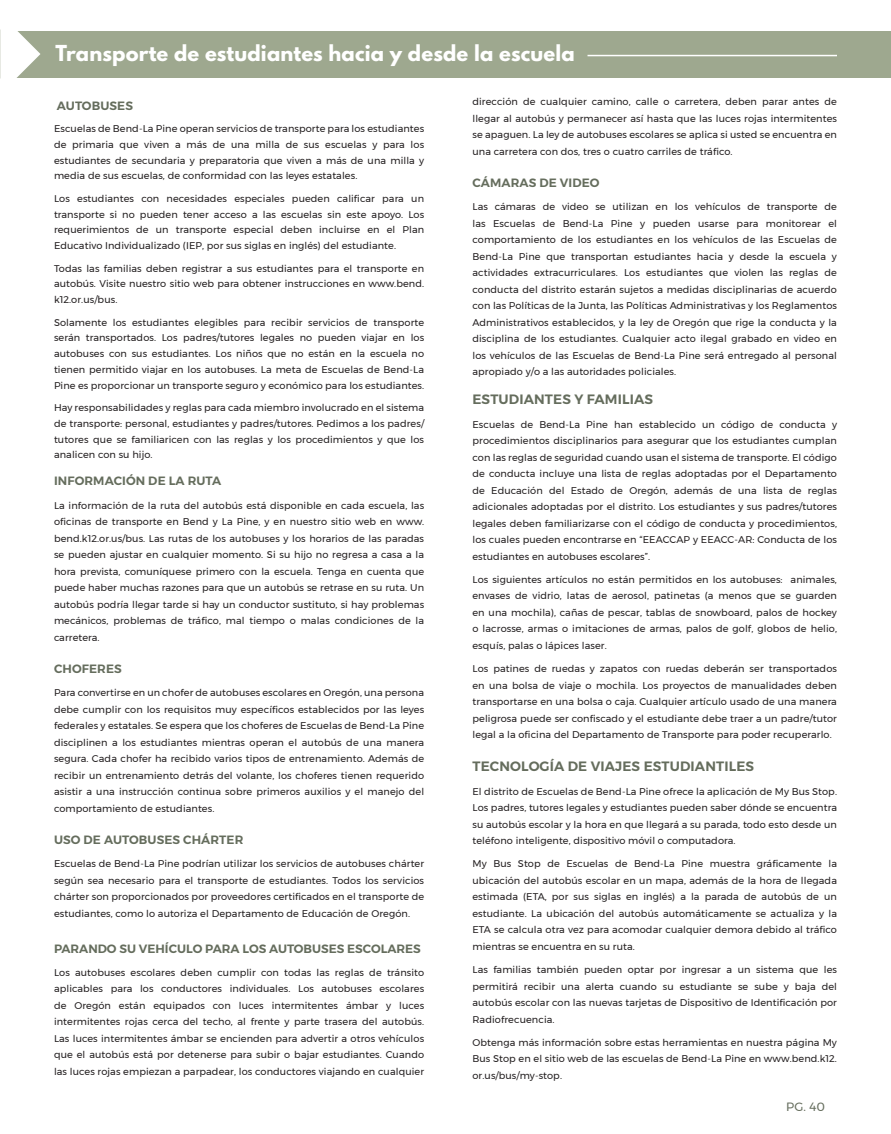
<style>
.page{position:relative;width:891px;height:1134px;background:#fff}
.page>*{position:absolute;margin:0;border:0;box-sizing:border-box;transform-origin:0 0}
.t1{font:700 19.5px "League Spartan";letter-spacing:.01em;color:#fff}
.Header_2020{font:600 13.5px "Montserrat";letter-spacing:.01em;color:#656d5d}
.Header_2020-2{font:600 12px "Montserrat";letter-spacing:.01em;color:#656d5d}
.CAl_Page{font:12px "Montserrat";color:#656d5d}
.Basic_Small_2020{font:9.75px/16.5px "Montserrat";letter-spacing:.01em;color:#231f20;text-align:justify}
</style>
<div class="page">
<div style="left:0;top:31px;width:891px;height:46px;background:#9ea88f"></div>
<hr style="left:588px;top:55px;width:249px;height:1px;background:#fff">
<svg style="left:5px;top:31px;width:35px;height:47px"></svg>
<div style="left:0;top:26px;width:5px;height:58px;background:#fff"></div>
<p class="t1" style="left:56px;top:38px;width:521px">Transporte de estudiantes hacia y desde la escuela</p>
<p class="Header_2020-2" style="left:57px;top:96px;width:78px">AUTOBUSES</p>
<p class="Basic_Small_2020" style="left:54px;top:121px;width:372px;line-height:15.8px">Escuelas de Bend-La Pine operan servicios de transporte para los estudiantes de primaria que viven a más de una milla de sus escuelas y para los estudiantes de secundaria y preparatoria que viven a más de una milla y media de sus escuelas, de conformidad con las leyes estatales.</p>
<p class="Basic_Small_2020" style="left:54px;top:190px;width:372px;line-height:15.8px">Los estudiantes con necesidades especiales pueden calificar para un transporte si no pueden tener acceso a las escuelas sin este apoyo. Los requerimientos de un transporte especial deben incluirse en el Plan Educativo Individualizado (IEP, por sus siglas en inglés) del estudiante.</p>
<p class="Basic_Small_2020" style="left:54px;top:260px;width:372px;line-height:15.8px">Todas las familias deben registrar a sus estudiantes para el transporte en autobús. Visite nuestro sitio web para obtener instrucciones en www.bend. k12.or.us/bus.</p>
<p class="Basic_Small_2020" style="left:54px;top:314px;width:372px;line-height:15.8px">Solamente los estudiantes elegibles para recibir servicios de transporte serán transportados. Los padres/tutores legales no pueden viajar en los autobuses con sus estudiantes. Los niños que no están en la escuela no tienen permitido viajar en los autobuses. La meta de Escuelas de Bend-La Pine es proporcionar un transporte seguro y económico para los estudiantes.</p>
<p class="Basic_Small_2020" style="left:54px;top:400px;width:372px;line-height:15.8px">Hay responsabilidades y reglas para cada miembro involucrado en el sistema de transporte: personal, estudiantes y padres/tutores. Pedimos a los padres/ tutores que se familiaricen con las reglas y los procedimientos y que los analicen con su hijo.</p>
<p class="Header_2020-2" style="left:54px;top:472px;width:169px">INFORMACIÓN DE LA RUTA</p>
<p class="Basic_Small_2020" style="left:54px;top:497px;width:372px">La información de la ruta del autobús está disponible en cada escuela, las oficinas de transporte en Bend y La Pine, y en nuestro sitio web en www. bend.k12.or.us/bus. Las rutas de los autobuses y los horarios de las paradas se pueden ajustar en cualquier momento. Si su hijo no regresa a casa a la hora prevista, comuníquese primero con la escuela. Tenga en cuenta que puede haber muchas razones para que un autobús se retrase en su ruta. Un autobús podría llegar tarde si hay un conductor sustituto, si hay problemas mecánicos, problemas de tráfico, mal tiempo o malas condiciones de la carretera.</p>
<p class="Header_2020-2" style="left:54px;top:659px;width:69px">CHOFERES</p>
<p class="Basic_Small_2020" style="left:54px;top:684px;width:372px">Para convertirse en un chofer de autobuses escolares en Oregón, una persona debe cumplir con los requisitos muy específicos establecidos por las leyes federales y estatales. Se espera que los choferes de Escuelas de Bend-La Pine disciplinen a los estudiantes mientras operan el autobús de una manera segura. Cada chofer ha recibido varios tipos de entrenamiento. Además de recibir un entrenamiento detrás del volante, los choferes tienen requerido asistir a una instrucción continua sobre primeros auxilios y el manejo del comportamiento de estudiantes.</p>
<p class="Header_2020-2" style="left:54px;top:830px;width:191px">USO DE AUTOBUSES CHÁRTER</p>
<p class="Basic_Small_2020" style="left:54px;top:855px;width:372px">Escuelas de Bend-La Pine podrían utilizar los servicios de autobuses chárter según sea necesario para el transporte de estudiantes. Todos los servicios chárter son proporcionados por proveedores certificados en el transporte de estudiantes, como lo autoriza el Departamento de Educación de Oregón.</p>
<p class="Header_2020-2" style="left:54px;top:939px;width:368px">PARANDO SU VEHÍCULO PARA LOS AUTOBUSES ESCOLARES</p>
<p class="Basic_Small_2020" style="left:54px;top:964px;width:372px">Los autobuses escolares deben cumplir con todas las reglas de tránsito aplicables para los conductores individuales. Los autobuses escolares de Oregón están equipados con luces intermitentes ámbar y luces intermitentes rojas cerca del techo, al frente y parte trasera del autobús.<br>Las luces intermitentes ámbar se encienden para advertir a otros vehículos que el autobús está por detenerse para subir o bajar estudiantes. Cuando las luces rojas empiezan a parpadear, los conductores viajando en cualquier</p>
<p class="Basic_Small_2020" style="left:472px;top:93px;width:366px">dirección de cualquier camino, calle o carretera, deben parar antes de llegar al autobús y permanecer así hasta que las luces rojas intermitentes se apaguen. La ley de autobuses escolares se aplica si usted se encuentra en una carretera con dos, tres o cuatro carriles de tráfico.</p>
<p class="Header_2020-2" style="left:472px;top:173px;width:129px">CÁMARAS DE VIDEO</p>
<p class="Basic_Small_2020" style="left:472px;top:198px;width:366px">Las cámaras de video se utilizan en los vehículos de transporte de las Escuelas de Bend-La Pine y pueden usarse para monitorear el comportamiento de los estudiantes en los vehículos de las Escuelas de Bend-La Pine que transportan estudiantes hacia y desde la escuela y actividades extracurriculares. Los estudiantes que violen las reglas de conducta del distrito estarán sujetos a medidas disciplinarias de acuerdo con las Políticas de la Junta, las Políticas Administrativas y los Reglamentos Administrativos establecidos, y la ley de Oregón que rige la conducta y la disciplina de los estudiantes. Cualquier acto ilegal grabado en video en los vehículos de las Escuelas de Bend-La Pine será entregado al personal apropiado y/o a las autoridades policiales.</p>
<p class="Header_2020" style="left:472px;top:389px;width:182px">ESTUDIANTES Y FAMILIAS</p>
<p class="Basic_Small_2020" style="left:472px;top:416px;width:366px">Escuelas de Bend-La Pine han establecido un código de conducta y procedimientos disciplinarios para asegurar que los estudiantes cumplan con las reglas de seguridad cuando usan el sistema de transporte. El código de conducta incluye una lista de reglas adoptadas por el Departamento de Educación del Estado de Oregón, además de una lista de reglas adicionales adoptadas por el distrito. Los estudiantes y sus padres/tutores legales deben familiarizarse con el código de conducta y procedimientos, los cuales pueden encontrarse en “EEACCAP y EEACC-AR: Conducta de los estudiantes en autobuses escolares”.</p>
<p class="Basic_Small_2020" style="left:472px;top:571px;width:366px">Los siguientes artículos no están permitidos en los autobuses: animales, envases de vidrio, latas de aerosol, patinetas (a menos que se guarden en una mochila), cañas de pescar, tablas de snowboard, palos de hockey o lacrosse, armas o imitaciones de armas, palos de golf, globos de helio, esquís, palas o lápices laser.</p>
<p class="Basic_Small_2020" style="left:472px;top:660px;width:366px">Los patines de ruedas y zapatos con ruedas deberán ser transportados en una bolsa de viaje o mochila. Los proyectos de manualidades deben transportarse en una bolsa o caja. Cualquier artículo usado de una manera peligrosa puede ser confiscado y el estudiante debe traer a un padre/tutor legal a la oficina del Departamento de Transporte para poder recuperarlo.</p>
<p class="Header_2020" style="left:472px;top:756px;width:283px">TECNOLOGÍA DE VIAJES ESTUDIANTILES</p>
<p class="Basic_Small_2020" style="left:472px;top:783px;width:366px">El distrito de Escuelas de Bend-La Pine ofrece la aplicación de My Bus Stop.<br>Los padres, tutores legales y estudiantes pueden saber dónde se encuentra su autobús escolar y la hora en que llegará a su parada, todo esto desde un teléfono inteligente, dispositivo móvil o computadora.</p>
<p class="Basic_Small_2020" style="left:472px;top:856px;width:366px">My Bus Stop de Escuelas de Bend-La Pine muestra gráficamente la ubicación del autobús escolar en un mapa, además de la hora de llegada estimada (ETA, por sus siglas en inglés) a la parada de autobús de un estudiante. La ubicación del autobús automáticamente se actualiza y la ETA se calcula otra vez para acomodar cualquier demora debido al tráfico mientras se encuentra en su ruta.</p>
<p class="Basic_Small_2020" style="left:472px;top:961px;width:366px">Las familias también pueden optar por ingresar a un sistema que les permitirá recibir una alerta cuando su estudiante se sube y baja del autobús escolar con las nuevas tarjetas de Dispositivo de Identificación por Radiofrecuencia.</p>
<p class="Basic_Small_2020" style="left:472px;top:1034px;width:366px">Obtenga más información sobre estas herramientas en nuestra página My Bus Stop en el sitio web de las escuelas de Bend-La Pine en www.bend.k12. or.us/bus/my-stop.</p>
<p class="CAl_Page" style="left:786px;top:1098px;width:40px">PG. 40</p>
</div>
